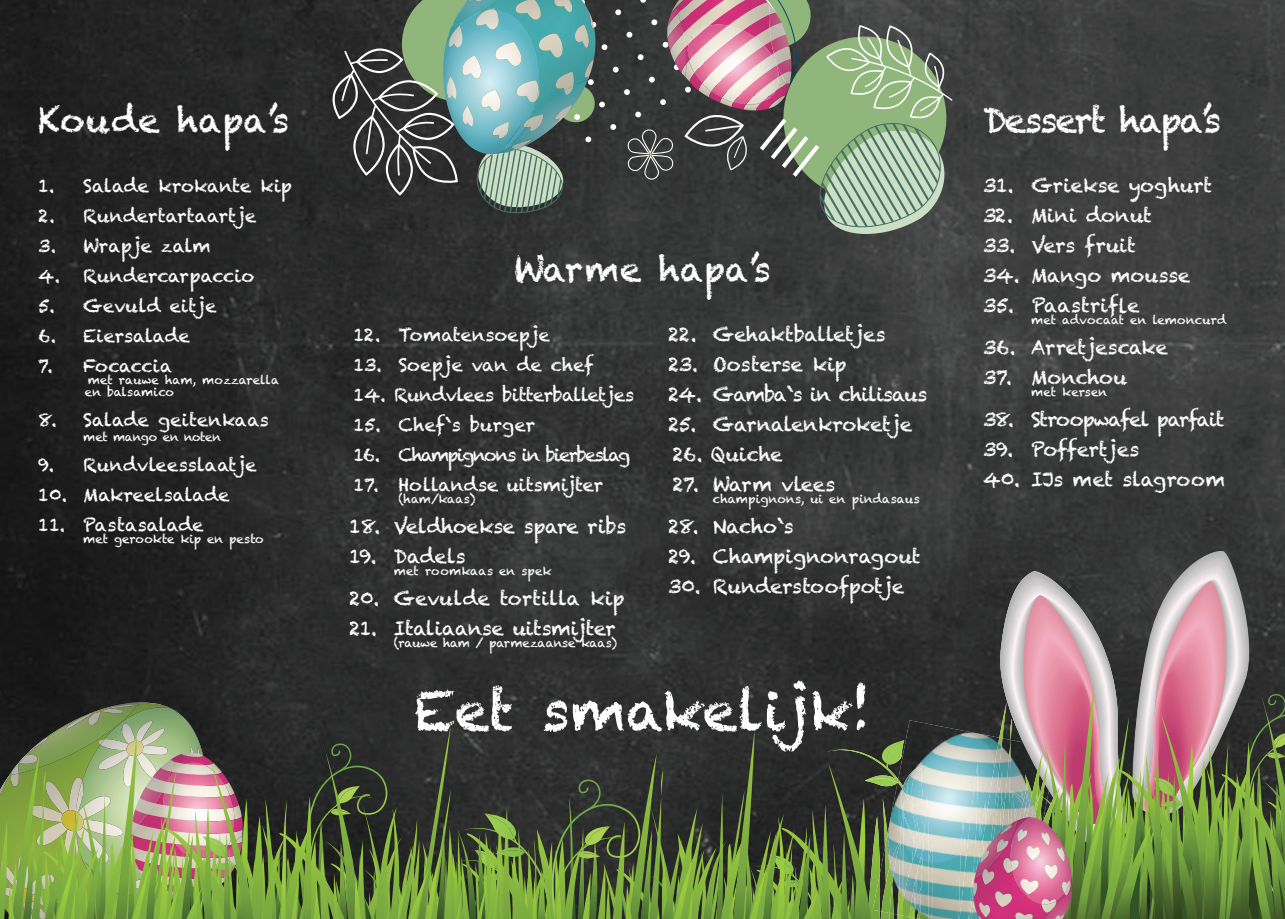
<style>
.page{position:relative;width:1285px;height:919px;background:#fff}
.page>*{position:absolute;margin:0;border:0;box-sizing:border-box;transform-origin:0 0}
.t1{font:55.5px "Chalkduster";color:#fff}
.t2{font:34.5px "Chalkduster";color:#fff}
.t3{font:34.5px "Chalkduster";letter-spacing:-.06em;color:#fff}
.t4{font:19.5px "Chalkduster";letter-spacing:-.01em;color:#fff}
.t5{font:19.5px "Chalkduster";letter-spacing:-.06em;color:#fff}
.t6{font:19.5px "Chalkduster";letter-spacing:-.05em;color:#fff}
.t7{font:18px "Chalkduster";letter-spacing:-.01em;color:#fff}
.t8{font:18px "Chalkduster";letter-spacing:-.03em;color:#fff}
.t9{font:18px "Chalkduster";letter-spacing:-.1em;color:#fff}
.t10{font:12px/12px "Chalkduster";color:#fff}
.t11{font:12px "Chalkduster";letter-spacing:-.02em;color:#fff}
.t12{font:12px "Chalkduster";letter-spacing:-.03em;color:#fff}
</style>
<div class="page">
<img style="left:0;top:0;width:1284px;height:720px">
<svg style="left:331px;top:0;width:621px;height:240px;background:#67726a"></svg>
<img style="left:667px;top:8px;width:10px;height:19px">
<img style="left:920px;top:720px;width:53px;height:198px">
<img style="left:920px;top:765px;width:9px;height:77px">
<img style="left:920px;top:768px;width:3px;height:28px">
<svg style="left:0;top:702px;width:920px;height:217px;background:#57653f"></svg>
<img style="left:916px;top:842px;width:16px;height:76px">
<img style="left:872px;top:873px;width:7px;height:38px">
<img style="left:902px;top:832px;width:17px;height:84px">
<img style="left:919px;top:796px;width:9px;height:122px">
<img style="left:881px;top:832px;width:25px;height:80px">
<img style="left:898px;top:798px;width:6px;height:117px">
<img style="left:958px;top:821px;width:1px;height:97px">
<img style="left:959px;top:763px;width:14px;height:155px">
<svg style="left:973px;top:547px;width:311px;height:371px;background:#877c6b"></svg>
<h2 class="t2" style="left:38px;top:100px;width:252px">Koude hapa’s</h2>
<p class="t7" style="left:38px;top:175px;width:255px">1. Salade krokante kip</p>
<p class="t7" style="left:38px;top:205px;width:220px">2. Rundertartaartje</p>
<p class="t7" style="left:38px;top:235px;width:174px">3. Wrapje zalm</p>
<p class="t7" style="left:38px;top:265px;width:218px">4. Rundercarpaccio</p>
<p class="t7" style="left:38px;top:295px;width:180px">5. Gevuld eitje</p>
<p class="t7" style="left:38px;top:325px;width:153px">6. Eiersalade</p>
<p class="t8" style="left:38px;top:355px;width:136px">7. Focaccia</p>
<p class="t10" style="left:85px;top:373px;width:196px">met rauwe ham, mozzarella en balsamico</p>
<p class="t7" style="left:38px;top:409px;width:232px">8. Salade geitenkaas</p>
<p class="t12" style="left:83px;top:429px;width:139px">met mango en noten</p>
<p class="t7" style="left:38px;top:454px;width:220px">9. Rundvleesslaatje</p>
<p class="t7" style="left:38px;top:484px;width:193px">10. Makreelsalade</p>
<p class="t7" style="left:38px;top:514px;width:167px">11. Pastasalade</p>
<p class="t10" style="left:83px;top:532px;width:182px">met gerookte kip en pesto</p>
<h2 class="t2" style="left:513px;top:248px;width:258px">Warme hapa’s</h2>
<p class="t7" style="left:353px;top:324px;width:198px">12. Tomatensoepje</p>
<p class="t7" style="left:353px;top:354px;width:242px">13. Soepje van de chef</p>
<p class="t8" style="left:353px;top:384px;width:282px">14. Rundvlees bitterballetjes</p>
<p class="t7" style="left:353px;top:414px;width:183px">15. Chef`s burger</p>
<p class="t9" style="left:353px;top:444px;width:278px">16. Champignons in bierbeslag</p>
<p class="t7" style="left:353px;top:474px;width:251px">17. Hollandse uitsmijter</p>
<p class="t10" style="left:398px;top:493px;width:79px">(ham/kaas)</p>
<p class="t4" style="left:349px;top:515px;width:279px">18. Veldhoekse spare ribs</p>
<p class="t4" style="left:349px;top:545px;width:118px">19. Dadels</p>
<p class="t10" style="left:394px;top:565px;width:159px">met roomkaas en spek</p>
<p class="t4" style="left:349px;top:587px;width:277px">20. Gevulde tortilla kip</p>
<p class="t4" style="left:349px;top:617px;width:268px">21. Italiaanse uitsmijter</p>
<p class="t11" style="left:394px;top:636px;width:225px">(rauwe ham / parmezaanse kaas)</p>
<p class="t4" style="left:668px;top:323px;width:219px">22. Gehaktballetjes</p>
<p class="t4" style="left:668px;top:353px;width:180px">23. Oosterse kip</p>
<p class="t6" style="left:668px;top:383px;width:260px">24. Gamba`s in chilisaus</p>
<p class="t4" style="left:668px;top:413px;width:246px">25. Garnalenkroketje</p>
<p class="t4" style="left:672px;top:443px;width:112px">26. Quiche</p>
<p class="t4" style="left:672px;top:473px;width:164px">27. Warm vlees</p>
<p class="t10" style="left:712px;top:493px;width:208px">champignons, ui en pindasaus</p>
<p class="t4" style="left:668px;top:515px;width:127px">28. Nacho`s</p>
<p class="t4" style="left:668px;top:545px;width:254px">29. Champignonragout</p>
<p class="t4" style="left:668px;top:575px;width:237px">30. Runderstoofpotje</p>
<h1 class="t1" style="left:414px;top:678px;width:459px">Eet smakelijk!</h1>
<h2 class="t3" style="left:982px;top:100px;width:240px">Dessert hapa’s</h2>
<p class="t4" style="left:982px;top:173px;width:231px">31. Griekse yoghurt</p>
<p class="t4" style="left:982px;top:203px;width:170px">32. Mini donut</p>
<p class="t4" style="left:982px;top:233px;width:154px">33. Vers fruit</p>
<p class="t4" style="left:982px;top:263px;width:208px">34. Mango mousse</p>
<p class="t4" style="left:982px;top:293px;width:158px">35. Paastrifle</p>
<p class="t10" style="left:1030px;top:313px;width:197px">met advocaat en lemoncurd</p>
<p class="t4" style="left:982px;top:335px;width:186px">36. Arretjescake</p>
<p class="t4" style="left:982px;top:365px;width:145px">37. Monchou</p>
<p class="t10" style="left:1030px;top:385px;width:78px">met kersen</p>
<p class="t5" style="left:982px;top:407px;width:243px">38. Stroopwafel parfait</p>
<p class="t4" style="left:982px;top:437px;width:158px">39. Poffertjes</p>
<p class="t4" style="left:982px;top:467px;width:244px">40. IJs met slagroom</p>
</div>
